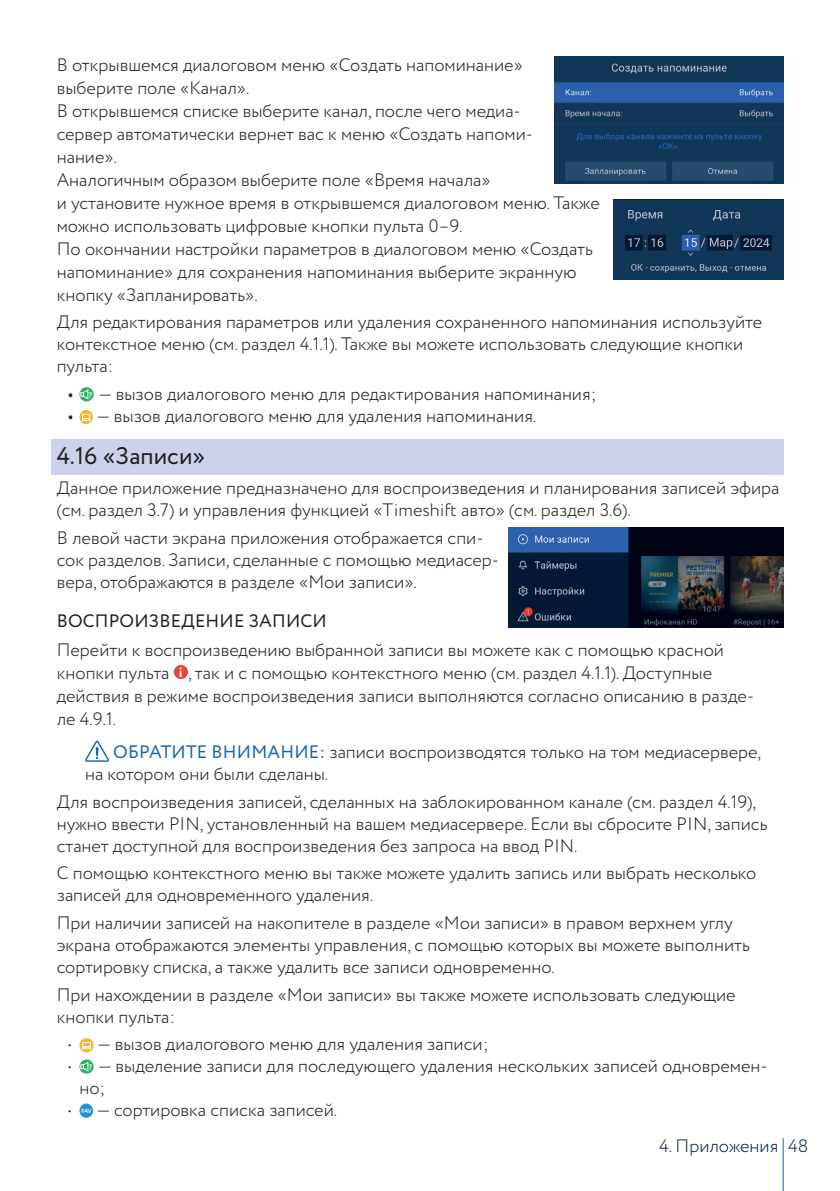
<style>
.page{position:relative;width:840px;height:1191px;background:#fff}
.page>*{position:absolute;margin:0;border:0;box-sizing:border-box;transform-origin:0 0}
.t1{font:24px "Circe";color:#231f20}
.t2{font:300 18px/22px "Circe";color:#231f20}
.t3{font:18px "Circe";letter-spacing:.01em;color:#231f20}
.t4{font:300 18px "Circe";color:#112147}
.t5{font:700 6px "Circe";color:#fff}
.s1{font-family:"Source Sans Pro"}
.s2{font-weight:700;font-size:8px;color:#fff}
.s3{font-weight:700;font-size:14px;color:#fff}
.s4{font-weight:400;color:#1764b1}
.s5{font-weight:300;font-size:18px;color:#231f20}
</style>
<div class="page">
<hr style="left:782px;top:1138px;width:1px;height:53px;background:#1764b1">
<div style="left:174px;top:665px;width:14px;height:14px;background:#e5483b;border-radius:50%"></div>
<svg style="left:85px;top:740px;width:24px;height:22px"></svg>
<svg style="left:79px;top:1038px;width:15px;height:14px"></svg>
<svg style="left:82px;top:1042px;width:9px;height:7px"></svg>
<svg style="left:79px;top:1059px;width:15px;height:14px"></svg>
<svg style="left:80px;top:1061px;width:9px;height:11px"></svg>
<div style="left:79px;top:1103px;width:14px;height:14px;background:#1f92d1;border-radius:50%"></div>
<div style="left:79px;top:387px;width:15px;height:14px;background:#28b35f;border-radius:50%"></div>
<svg style="left:80px;top:389px;width:9px;height:11px"></svg>
<svg style="left:79px;top:410px;width:14px;height:14px"></svg>
<svg style="left:82px;top:414px;width:8px;height:7px"></svg>
<img style="left:613px;top:200px;width:169px;height:79px">
<div style="left:51px;top:439px;width:731px;height:35px;background:#cbd2ea"></div>
<img style="left:508px;top:527px;width:274px;height:100px">
<img style="left:554px;top:57px;width:228px;height:127px">
<p class="t2" style="left:57px;top:53px;width:544px;line-height:23px">В открывшемся диалоговом меню «Создать напоминание» выберите поле «Канал».<br>В открывшемся списке выберите канал, после чего медиа-<br>сервер автоматически вернет вас к меню «Создать напоми-<br>нание».<br>Аналогичным образом выберите поле «Время начала»<br>и установите нужное время в открывшемся диалоговом меню. Также можно использовать цифровые кнопки пульта 0–9.<br>По окончании настройки параметров в диалоговом меню «Создать напоминание» для сохранения напоминания выберите экранную кнопку «Запланировать».</p>
<p class="t2" style="left:57px;top:312px;width:706px">Для редактирования параметров или удаления сохраненного напоминания используйте контекстное меню (см. раздел 4.1.1). Также вы можете использовать следующие кнопки пульта:</p>
<p class="t2" style="left:68px;top:383px;width:529px"><span class="s1">•</span> <span class="s2">?</span> — вызов диалогового меню для редактирования напоминания;</p>
<p class="t2" style="left:68px;top:405px;width:469px"><span class="s1">•</span> — вызов диалогового меню для удаления напоминания.</p>
<h1 class="t1" style="left:57px;top:439px;width:150px">4.16 «Записи»</h1>
<p class="t2" style="left:57px;top:477px;width:724px">Данное приложение предназначено для воспроизведения и планирования записей эфира (см. раздел 3.7) и управления функцией «Timeshift авто» (см. раздел 3.6).</p>
<p class="t2" style="left:57px;top:527px;width:443px">В левой части экрана приложения отображается спи&shy;сок разделов. Записи, сделанные с помощью медиасер&shy;вера, отображаются в разделе «Мои записи».</p>
<p class="t3" style="left:57px;top:609px;width:271px">ВОСПРОИЗВЕДЕНИЕ ЗАПИСИ</p>
<p class="t2" style="left:57px;top:638px;width:698px;line-height:23px">Перейти к воспроизведению выбранной записи вы можете как с помощью красной кнопки пульта <span class="s3">i</span> , так и с помощью контекстного меню (см. раздел 4.1.1). Доступные действия в режиме воспроизведения записи выполняются согласно описанию в разде&shy;ле 4.9.1.</p>
<p class="t2" style="left:85px;top:741px;width:677px;text-indent:28px"><span class="s4">ОБРАТИТЕ ВНИМАНИЕ:</span> записи воспроизводятся только на том медиасервере, на котором они были сделаны.</p>
<p class="t2" style="left:57px;top:791px;width:712px">Для воспроизведения записей, сделанных на заблокированном канале (см. раздел 4.19), нужно ввести PIN, установленный на вашем медиасервере. Если вы сбросите PIN, запись станет доступной для воспроизведения без запроса на ввод PIN.</p>
<p class="t2" style="left:57px;top:862px;width:700px">С помощью контекстного меню вы также можете удалить запись или выбрать несколько записей для одновременного удаления.</p>
<p class="t2" style="left:57px;top:912px;width:694px">При наличии записей на накопителе в разделе «Мои записи» в правом верхнем углу экрана отображаются элементы управления, с помощью которых вы можете выполнить сортировку списка, а также удалить все записи одновременно.</p>
<p class="t2" style="left:57px;top:984px;width:680px">При нахождении в разделе «Мои записи» вы также можете использовать следующие кнопки пульта:</p>
<p class="t2" style="left:68px;top:1033px;width:421px">• — вызов диалогового меню для удаления записи;</p>
<p class="t2" style="left:79px;top:1055px;width:689px;text-indent:-11px">• <span class="s2">?</span> — выделение записи для последующего удаления нескольких записей одновремен&shy;но;</p>
<p class="t5" style="left:68px;top:1107px;width:25px"><span class="s5">•</span> FAV</p>
<p class="t2" style="left:96px;top:1099px;width:242px">— сортировка списка записей.</p>
<p class="t4" style="left:658px;top:1134px;width:150px">4. Приложения 48</p>
</div>
